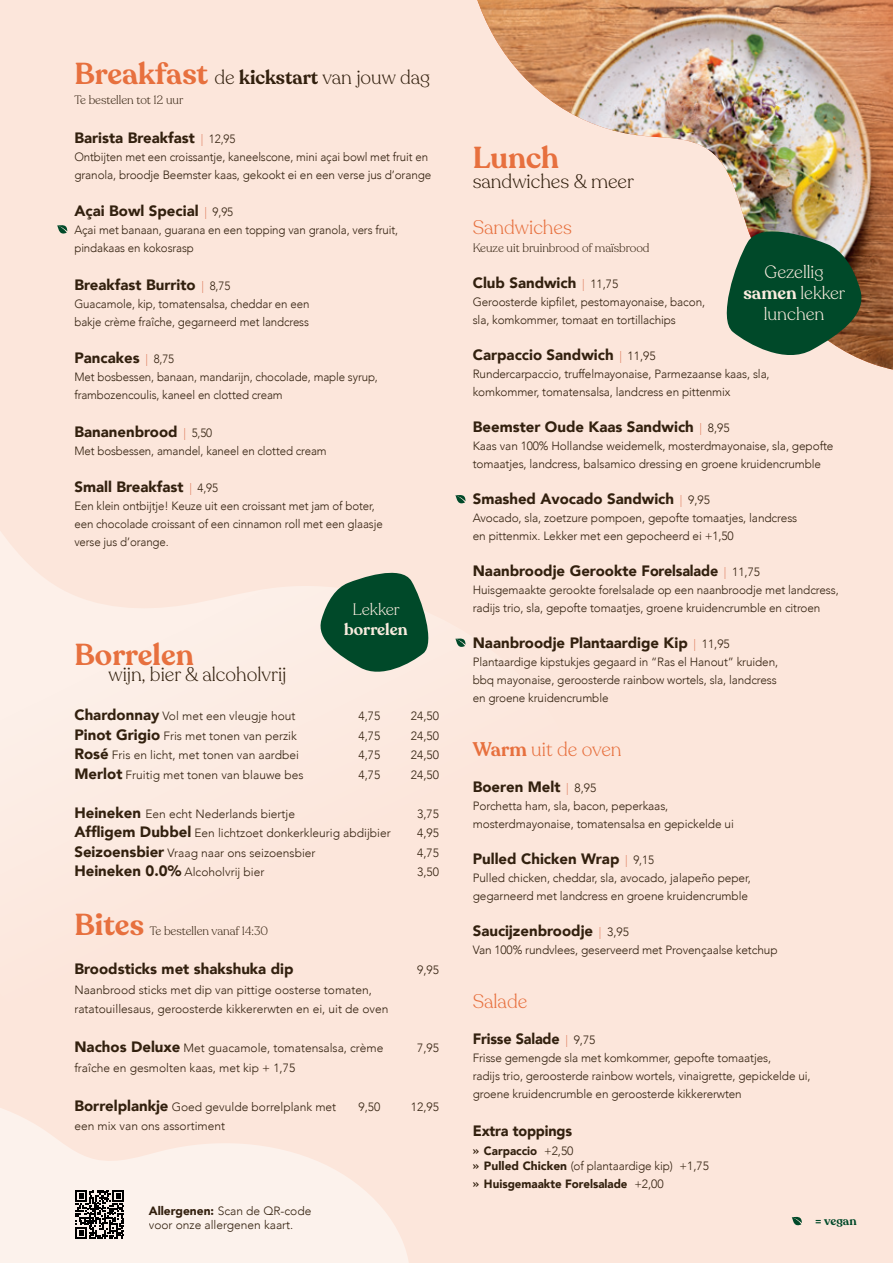
<style>
.page{position:relative;width:893px;height:1263px;background:#fce6db}
.page>*{position:absolute;margin:0;border:0;box-sizing:border-box;transform-origin:0 0}
.t1{font:600 30px "Recoleta";color:#e7703e}
.t2{font:300 19.5px "Recoleta";color:#32200e}
.t3{font:300 19.5px "Recoleta";color:#e7703e}
.t4{font:300 17.7px/21.3px "Recoleta";color:#faecdf;text-align:center}
.t5{font:600 16.35px "Recoleta";color:#faecdf}
.t6{font:300 16.35px "Recoleta";color:#faecdf}
.t7{font:900 15px "Avenir";color:#32200e}
.t8{font:900 15px "Avenir";color:#32200e;scale:.96 1}
.t9{font:300 12px/18px "Avenir";letter-spacing:-.01em;color:#32200e}
.t10{font:300 12px/18px "Avenir";letter-spacing:-.01em;color:#32200e;scale:.96 1}
.t11{font:300 12px "Recoleta";color:#32200e}
.t12{font:900 12px "Avenir";color:#32200e;scale:.96 1}
.t13{font:600 12px "Recoleta";color:#004929}
.s1{font-weight:600;font-size:30px;color:#e7703e}
.s2{font-weight:600}
.s3{font-weight:300;font-size:12px;color:#df7e60}
.s4{font-weight:300;font-size:12px}
.s5{font-weight:900;font-size:15px}
.s6{font-weight:900}
.s7{font-family:"Recoleta";font-weight:600}
.s8{font-weight:300}
</style>
<div class="page">
<svg style="left:0;top:498px;width:466px;height:287px"></svg>
<svg style="left:316px;top:563px;width:120px;height:116px"></svg>
<img style="left:477px;top:0;width:416px;height:370px">
<svg style="left:717px;top:220px;width:150px;height:145px"></svg>
<svg style="left:57px;top:225px;width:10px;height:9px"></svg>
<svg style="left:455px;top:495px;width:10px;height:9px"></svg>
<svg style="left:455px;top:638px;width:10px;height:9px"></svg>
<svg style="left:0;top:1108px;width:409px;height:155px;fill:#fcf2ec"></svg>
<svg style="left:60px;top:1172px;width:89px;height:80px;background:#c8c0bb"></svg>
<svg style="left:792px;top:1216px;width:10px;height:10px"></svg>
<h2 class="t2" style="left:74px;top:65px;width:357px"><span class="s1">Breakfast</span> de <span class="s2">kickstart</span> van jouw dag</h2>
<p class="t11" style="left:74px;top:92px;width:110px">Te bestellen tot 12 uur</p>
<p class="t7" style="left:74px;top:124px;width:162px">Barista Breakfast <span class="s3">|</span> <span class="s4">12,95</span></p>
<p class="t10" style="left:74px;top:147px;width:373px">Ontbijten met een croissantje, kaneelscone, mini açai bowl met fruit en granola, broodje Beemster kaas, gekookt ei en een verse jus d’orange</p>
<p class="t7" style="left:74px;top:198px;width:160px">Açai Bowl Special <span class="s3">|</span> <span class="s4">9,95</span></p>
<p class="t10" style="left:74px;top:221px;width:339px">Açai met banaan, guarana en een topping van granola, vers fruit, pindakaas en kokosrasp</p>
<p class="t7" style="left:74px;top:271px;width:157px">Breakfast Burrito <span class="s3">|</span> <span class="s4">8,75</span></p>
<p class="t10" style="left:74px;top:294px;width:246px">Guacamole, kip, tomatensalsa, cheddar en een bakje crème fraîche, gegarneerd met landcress</p>
<p class="t7" style="left:74px;top:345px;width:101px">Pancakes <span class="s3">|</span> <span class="s4">8,75</span></p>
<p class="t10" style="left:74px;top:368px;width:318px">Met bosbessen, banaan, mandarijn, chocolade, maple syrup, frambozencoulis, kaneel en clotted cream</p>
<p class="t7" style="left:74px;top:418px;width:139px">Bananenbrood <span class="s3">|</span> <span class="s4">5,50</span></p>
<p class="t10" style="left:74px;top:441px;width:264px">Met bosbessen, amandel, kaneel en clotted cream</p>
<p class="t7" style="left:74px;top:474px;width:145px">Small Breakfast <span class="s3">|</span> <span class="s4">4,95</span></p>
<p class="t10" style="left:74px;top:497px;width:323px">Een klein ontbijtje! Keuze uit een croissant met jam of boter, een chocolade croissant of een cinnamon roll met een glaasje verse jus d’orange.</p>
<h3 class="t6" style="left:353px;top:600px;width:49px">Lekker</h3>
<h3 class="t5" style="left:344px;top:619px;width:65px">borrelen</h3>
<h1 class="t1" style="left:74px;top:636px;width:121px">Borrelen</h1>
<h2 class="t2" style="left:109px;top:662px;width:179px">wijn, bier &amp; alcoholvrij</h2>
<p class="t9" style="left:74px;top:707px;width:223px"><span class="s5">Chardonnay</span> Vol met een vleugje hout</p>
<p class="t9" style="left:359px;top:707px;width:23px">4,75</p>
<p class="t9" style="left:411px;top:707px;width:30px">24,50</p>
<p class="t9" style="left:74px;top:727px;width:224px"><span class="s5">Pinot Grigio</span> Fris met tonen van perzik</p>
<p class="t9" style="left:359px;top:727px;width:23px">4,75</p>
<p class="t9" style="left:411px;top:727px;width:30px">24,50</p>
<p class="t9" style="left:74px;top:746px;width:226px"><span class="s5">Rosé</span> Fris en licht, met tonen van aardbei</p>
<p class="t9" style="left:359px;top:746px;width:23px">4,75</p>
<p class="t9" style="left:411px;top:746px;width:30px">24,50</p>
<p class="t9" style="left:74px;top:766px;width:231px"><span class="s5">Merlot</span> Fruitig met tonen van blauwe bes</p>
<p class="t9" style="left:359px;top:766px;width:23px">4,75</p>
<p class="t9" style="left:411px;top:766px;width:30px">24,50</p>
<p class="t9" style="left:74px;top:805px;width:222px"><span class="s5">Heineken</span> Een echt Nederlands biertje</p>
<p class="t9" style="left:417px;top:805px;width:23px">3,75</p>
<p class="t9" style="left:74px;top:824px;width:318px"><span class="s5">Affligem Dubbel</span> Een lichtzoet donkerkleurig abdijbier</p>
<p class="t9" style="left:417px;top:824px;width:23px">4,95</p>
<p class="t9" style="left:74px;top:844px;width:243px"><span class="s5">Seizoensbier</span> Vraag naar ons seizoensbier</p>
<p class="t9" style="left:417px;top:844px;width:23px">4,75</p>
<p class="t9" style="left:74px;top:863px;width:192px"><span class="s5">Heineken 0.0%</span> Alcoholvrij bier</p>
<p class="t9" style="left:417px;top:863px;width:23px">3,50</p>
<h1 class="t1" style="left:74px;top:906px;width:71px">Bites</h1>
<p class="t11" style="left:150px;top:924px;width:120px">Te bestellen vanaf 14:30</p>
<p class="t7" style="left:74px;top:956px;width:221px">Broodsticks met shakshuka dip</p>
<p class="t9" style="left:417px;top:961px;width:23px">9,95</p>
<p class="t9" style="left:74px;top:980px;width:315px;line-height:19.5px">Naanbrood sticks met dip van pittige oosterse tomaten, ratatouillesaus, geroosterde kikkererwten en ei, uit de oven</p>
<p class="t9" style="left:74px;top:1039px;width:310px"><span class="s5">Nachos Deluxe</span> Met guacamole, tomatensalsa, crème</p>
<p class="t9" style="left:417px;top:1039px;width:23px">7,95</p>
<p class="t9" style="left:74px;top:1059px;width:222px">fraîche en gesmolten kaas, met kip + 1,75</p>
<p class="t9" style="left:74px;top:1098px;width:263px"><span class="s5">Borrelplankje</span> Goed gevulde borrelplank met</p>
<p class="t9" style="left:359px;top:1098px;width:23px">9,50</p>
<p class="t9" style="left:411px;top:1098px;width:30px">12,95</p>
<p class="t9" style="left:74px;top:1117px;width:152px">een mix van ons assortiment</p>
<p class="t9" style="left:149px;top:1203px;width:164px;line-height:14.4px"><span class="s6">Allergenen:</span> Scan de QR-code voor onze allergenen kaart.</p>
<h1 class="t1" style="left:473px;top:139px;width:88px">Lunch</h1>
<h2 class="t2" style="left:473px;top:169px;width:163px">sandwiches &amp; meer</h2>
<h2 class="t3" style="left:473px;top:215px;width:101px">Sandwiches</h2>
<p class="t11" style="left:473px;top:241px;width:178px">Keuze uit bruinbrood of maïsbrood</p>
<p class="t7" style="left:473px;top:270px;width:147px">Club Sandwich <span class="s3">|</span> <span class="s4">11,75</span></p>
<p class="t9" style="left:473px;top:293px;width:234px">Geroosterde kipfilet, pestomayonaise, bacon, sla, komkommer, tomaat en tortillachips</p>
<p class="t7" style="left:473px;top:342px;width:184px">Carpaccio Sandwich <span class="s3">|</span> <span class="s4">11,95</span></p>
<p class="t9" style="left:473px;top:365px;width:298px">Rundercarpaccio, truffelmayonaise, Parmezaanse kaas, sla, komkommer, tomatensalsa, landcress en pittenmix</p>
<p class="t7" style="left:473px;top:414px;width:258px">Beemster Oude Kaas Sandwich <span class="s3">|</span> <span class="s4">8,95</span></p>
<p class="t9" style="left:473px;top:437px;width:362px">Kaas van 100% Hollandse weidemelk, mosterdmayonaise, sla, gepofte tomaatjes, landcress, balsamico dressing en groene kruidencrumble</p>
<p class="t7" style="left:473px;top:486px;width:239px">Smashed Avocado Sandwich <span class="s3">|</span> <span class="s4">9,95</span></p>
<p class="t9" style="left:473px;top:509px;width:326px">Avocado, sla, zoetzure pompoen, gepofte tomaatjes, landcress en pittenmix. Lekker met een gepocheerd ei +1,50</p>
<p class="t7" style="left:473px;top:558px;width:289px">Naanbroodje Gerookte Forelsalade <span class="s3">|</span> <span class="s4">11,75</span></p>
<p class="t9" style="left:473px;top:581px;width:367px">Huisgemaakte gerookte forelsalade op een naanbroodje met landcress, radijs trio, sla, gepofte tomaatjes, groene kruidencrumble en citroen</p>
<p class="t7" style="left:473px;top:630px;width:259px">Naanbroodje Plantaardige Kip <span class="s3">|</span> <span class="s4">11,95</span></p>
<p class="t9" style="left:473px;top:653px;width:307px;text-align:justify">Plantaardige kipstukjes gegaard in “Ras el Hanout” kruiden, bbq mayonaise, geroosterde rainbow wortels, sla, landcress en groene kruidencrumble</p>
<h2 class="t3" style="left:473px;top:737px;width:150px"><span class="s2">Warm</span> uit de oven</h2>
<p class="t7" style="left:473px;top:774px;width:125px">Boeren Melt <span class="s3">|</span> <span class="s4">8,95</span></p>
<p class="t9" style="left:473px;top:797px;width:263px">Porchetta ham, sla, bacon, peperkaas, mosterdmayonaise, tomatensalsa en gepickelde ui</p>
<p class="t7" style="left:473px;top:846px;width:183px">Pulled Chicken Wrap <span class="s3">|</span> <span class="s4">9,15</span></p>
<p class="t9" style="left:473px;top:869px;width:280px">Pulled chicken, cheddar, sla, avocado, jalapeño peper, gegarneerd met landcress en groene kruidencrumble</p>
<p class="t7" style="left:473px;top:918px;width:158px">Saucijzenbroodje <span class="s3">|</span> <span class="s4">3,95</span></p>
<p class="t9" style="left:473px;top:941px;width:306px">Van 100% rundvlees, geserveerd met Provençaalse ketchup</p>
<h2 class="t3" style="left:473px;top:989px;width:56px">Salade</h2>
<p class="t8" style="left:473px;top:1026px;width:129px">Frisse Salade <span class="s3">|</span> <span class="s4">9,75</span></p>
<p class="t9" style="left:473px;top:1049px;width:339px">Frisse gemengde sla met komkommer, gepofte tomaatjes,<br>radijs trio, geroosterde rainbow wortels, vinaigrette, gepickelde ui, groene kruidencrumble en geroosterde kikkererwten</p>
<p class="t8" style="left:473px;top:1117px;width:105px">Extra toppings</p>
<p class="t10" style="left:473px;top:1143px;width:248px;line-height:15px"><span class="s7">»</span> <span class="s6">Carpaccio</span> +2,50<br><span class="s7">»</span> <span class="s6">Pulled Chicken</span> (of plantaardige kip) +1,75</p>
<p class="t12" style="left:473px;top:1174px;width:200px"><span class="s7">»</span> Huisgemaakte Forelsalade <span class="s8">+2,00</span></p>
<h3 class="t4" style="left:743px;top:261px;width:103px">Gezellig <span class="s2">samen</span> lekker lunchen</h3>
<p class="t13" style="left:815px;top:1213px;width:43px">= vegan</p>
</div>
